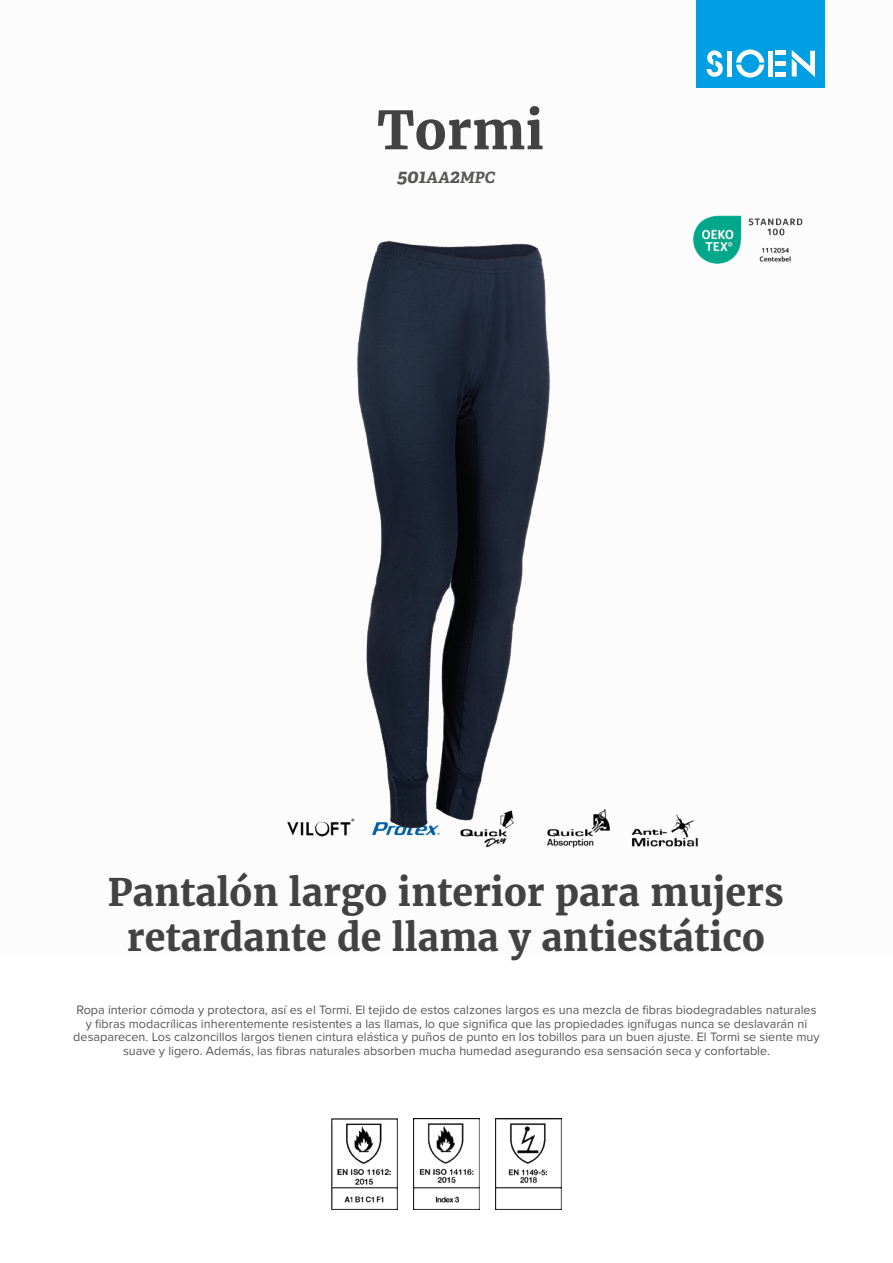
<style>
.page{position:relative;width:893px;height:1263px;background:#fff}
.page>*{position:absolute;margin:0;border:0;box-sizing:border-box;transform-origin:0 0}
.t1{font:700 52.5px "Merriweather";color:#424243}
.t2{font:700 37.5px/45px "Merriweather";color:#424243;text-align:center}
.t3{font:italic 700 15.6px "Adelle";color:#575756}
.t4{font:12.6px/13.6px "Proxima Nova";color:#575756;text-align:center}
.s1{font-size:19.5px}
</style>
<div class="page">
<div style="left:697px;top:0;width:128px;height:88px;background:#009fe3"></div>
<svg style="left:707px;top:50px;width:16px;height:27px"></svg>
<svg style="left:736px;top:50px;width:28px;height:28px"></svg>
<div style="left:727px;top:51px;width:5px;height:26px;background:#fff"></div>
<div style="left:768px;top:51px;width:5px;height:26px;background:#fff"></div>
<div style="left:775px;top:72px;width:11px;height:5px;background:#fff"></div>
<div style="left:775px;top:61px;width:11px;height:5px;background:#fff"></div>
<hr style="left:775px;top:51px;width:11px;height:4px;background:#fff">
<svg style="left:792px;top:50px;width:23px;height:27px"></svg>
<img style="left:688px;top:820px;width:10px;height:27px">
<img style="left:693px;top:215px;width:110px;height:49px">
<img style="left:331px;top:1118px;width:67px;height:92px">
<img style="left:413px;top:1118px;width:67px;height:92px">
<img style="left:495px;top:1118px;width:67px;height:92px">
<img style="left:287px;top:240px;width:401px;height:608px">
<h1 class="t1" style="left:377px;top:95px;width:168px">Tormi</h1>
<p class="t3" style="left:397px;top:168px;width:99px"><span class="s1">501</span>AA<span class="s1">2</span>MPC</p>
<h2 class="t2" style="left:108px;top:869px;width:677px">Pantalón largo interior para mujers retardante de llama y antiestático</h2>
<p class="t4" style="left:73px;top:1002px;width:748px">Ropa interior cómoda y protectora, así es el Tormi. El tejido de estos calzones largos es una mezcla de fibras biodegradables naturales y fibras modacrílicas inherentemente resistentes a las llamas, lo que significa que las propiedades ignífugas nunca se deslavarán ni desaparecen. Los calzoncillos largos tienen cintura elástica y puños de punto en los tobillos para un buen ajuste. El Tormi se siente muy suave y ligero. Además, las fibras naturales absorben mucha humedad asegurando esa sensación seca y confortable.</p>
</div>
